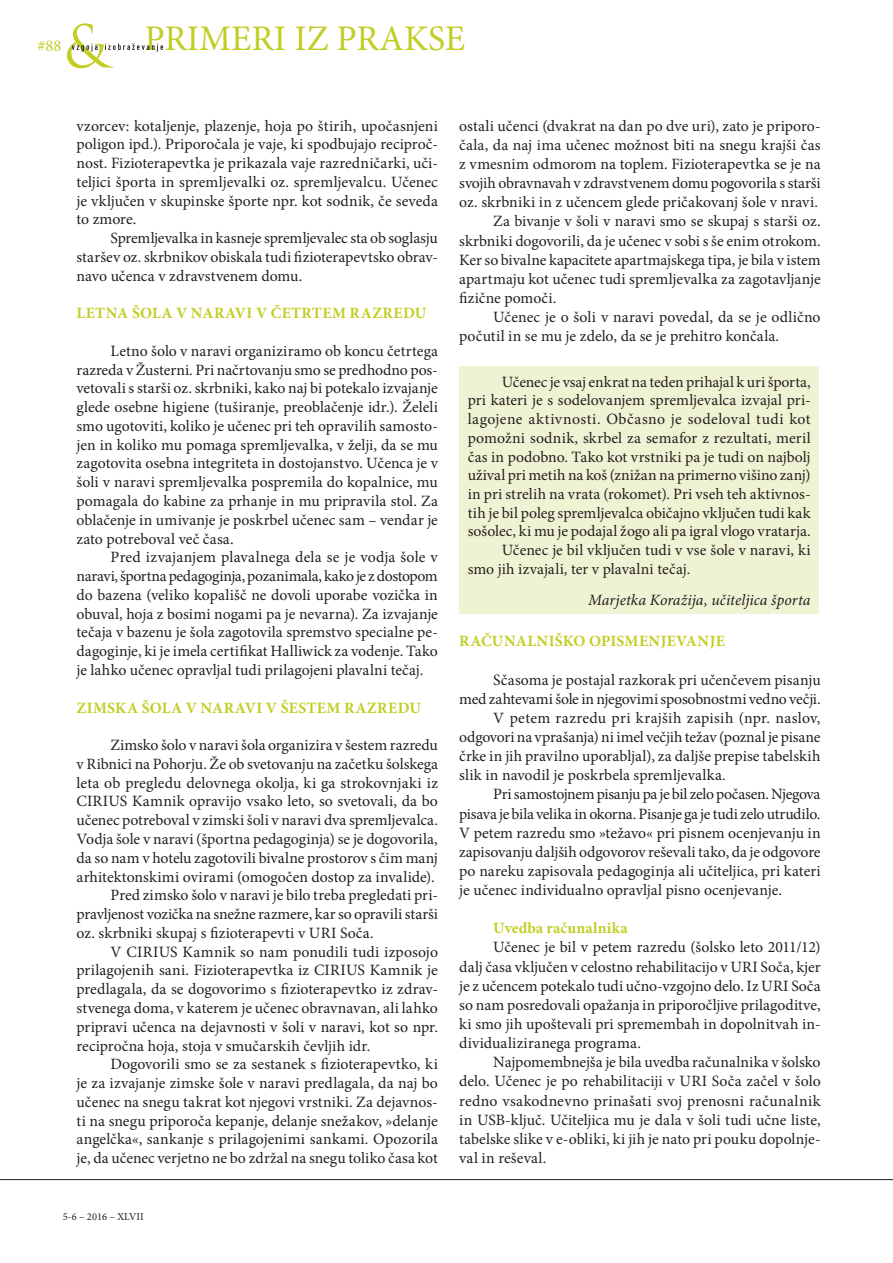
<style>
.page{position:relative;width:893px;height:1263px;background:#fff}
.page>*{position:absolute;margin:0;border:0;box-sizing:border-box;transform-origin:0 0}
.t1{font:36px "Minion Pro";color:#c1ce23}
.t2{font:16.5px "Minion Pro";color:#c1ce23}
.t3{font:15.75px/18.8px "Minion Pro";color:#231f20;text-align:justify}
.t4{font:700 15.75px "Minion Pro";letter-spacing:.025em;color:#c1ce23}
.t5{font:15.75px "Minion Pro";letter-spacing:-.02em;color:#231f20}
.t6{font:15.75px "Minion Pro";letter-spacing:-.025em;color:#231f20}
.t7{font:15.75px "Minion Pro";letter-spacing:.025em;color:#231f20}
.t8{font:15.75px "Minion Pro";letter-spacing:.02em;color:#231f20}
.t9{font:italic 15.75px "Minion Pro";color:#231f20}
.t10{font:10.5px "Minion Pro";color:#231f20}
</style>
<div class="page">
<hr style="left:0;top:1179px;width:893px;height:1px;background:#231f20">
<div style="left:459px;top:367px;width:360px;height:247px;background:#f0f3d3"></div>
<svg style="left:67px;top:23px;width:96px;height:45px"></svg>
<p class="t2" style="left:38px;top:35px;width:25px">#88</p>
<h1 class="t1" style="left:144px;top:14px;width:322px">PRIMERI IZ PRAKSE</h1>
<p class="t3" style="left:77px;top:116px;width:363px">vzorcev: kotaljenje, plazenje, hoja po štirih, upočasnjeni poligon ipd.). Priporočala je vaje, ki spodbujajo reciproč&shy;nost. Fizioterapevtka je prikazala vaje razredničarki, uči&shy;teljici športa in spremljevalki oz. spremljevalcu. Učenec je vključen v skupinske športe npr. kot sodnik, če seveda to zmore.</p>
<p class="t3" style="left:77px;top:229px;width:363px;text-indent:34px">Spremljevalka in kasneje spremljevalec sta ob soglasju staršev oz. skrbnikov obiskala tudi fizioterapevtsko obrav&shy;navo učenca v zdravstvenem domu.</p>
<p class="t4" style="left:77px;top:302px;width:206px">Letna šola v naravi v ČETRTEM</p>
<p class="t4" style="left:350px;top:302px;width:78px">razredu</p>
<p class="t3" style="left:77px;top:341px;width:363px;text-indent:34px">Letno šolo v naravi organiziramo ob koncu četrtega razreda v Žusterni. Pri načrtovanju smo se predhodno pos&shy;vetovali s starši oz. skrbniki, kako naj bi potekalo izvajanje glede osebne higiene (tuširanje, preoblačenje idr.). Želeli smo ugotoviti, koliko je učenec pri teh opravilih samosto&shy;jen in koliko mu pomaga spremljevalka, v želji, da se mu zagotovita osebna integriteta in dostojanstvo. Učenca je v šoli v naravi spremljevalka pospremila do kopalnice, mu pomagala do kabine za prhanje in mu pripravila stol. Za oblačenje in umivanje je poskrbel učenec sam – vendar je zato potreboval več časa.</p>
<p class="t3" style="left:77px;top:548px;width:363px;text-indent:34px">Pred izvajanjem plavalnega dela se je vodja šole v naravi, športna pedagoginja, pozanimala, kako je z dostopom do bazena (veliko kopališč ne dovoli uporabe vozička in obuval, hoja z bosimi nogami pa je nevarna). Za izvajanje tečaja v bazenu je šola zagotovila spremstvo specialne pe&shy;dagoginje, ki je imela certifikat Halliwick za vodenje. Tako je lahko učenec opravljal tudi prilagojeni plavalni tečaj.</p>
<p class="t4" style="left:77px;top:696px;width:215px">Zi mska šola v naravi v ŠESTEM</p>
<p class="t4" style="left:344px;top:696px;width:78px">razredu</p>
<p class="t3" style="left:111px;top:736px;width:329px">Zimsko šolo v naravi šola organizira v šestem razredu</p>
<p class="t3" style="left:77px;top:754px;width:363px">v Ribnici na Pohorju. Že ob svetovanju na začetku šolskega</p>
<p class="t3" style="left:77px;top:773px;width:363px">leta ob pregledu delovnega okolja, ki ga strokovnjaki iz</p>
<p class="t3" style="left:77px;top:792px;width:363px">CIRIUS Kamnik opravijo vsako leto, so svetovali, da bo</p>
<p class="t3" style="left:77px;top:811px;width:363px">učenec potreboval v zimski šoli v naravi dva spremljevalca.</p>
<p class="t3" style="left:77px;top:830px;width:363px">Vodja šole v naravi (športna pedagoginja) se je dogovorila,</p>
<p class="t3" style="left:77px;top:848px;width:363px">da so nam v hotelu zagotovili bivalne prostorov s čim manj</p>
<p class="t3" style="left:77px;top:867px;width:360px">arhitektonskimi ovirami (omogočen dostop za invalide).</p>
<p class="t3" style="left:111px;top:886px;width:329px">Pred zimsko šolo v naravi je bilo treba pregledati pri-</p>
<p class="t3" style="left:77px;top:905px;width:363px">pravljenost vozička na snežne razmere, kar so opravili starši</p>
<p class="t3" style="left:77px;top:923px;width:299px">oz. skrbniki skupaj s fizioterapevti v URI Soča.</p>
<p class="t3" style="left:111px;top:942px;width:329px">V CIRIUS Kamnik so nam ponudili tudi izposojo</p>
<p class="t3" style="left:77px;top:961px;width:363px">prilagojenih sani. Fizioterapevtka iz CIRIUS Kamnik je</p>
<p class="t3" style="left:77px;top:980px;width:363px">predlagala, da se dogovorimo s fizioterapevtko iz zdrav-</p>
<p class="t3" style="left:77px;top:999px;width:363px">stvenega doma, v katerem je učenec obravnavan, ali lahko</p>
<p class="t3" style="left:77px;top:1017px;width:363px">pripravi učenca na dejavnosti v šoli v naravi, kot so npr.</p>
<p class="t3" style="left:77px;top:1036px;width:295px">recipročna hoja, stoja v smučarskih čevljih idr.</p>
<p class="t3" style="left:111px;top:1055px;width:329px">Dogovorili smo se za sestanek s fizioterapevtko, ki</p>
<p class="t3" style="left:77px;top:1074px;width:363px">je za izvajanje zimske šole v naravi predlagala, da naj bo</p>
<p class="t3" style="left:77px;top:1092px;width:363px">učenec na snegu takrat kot njegovi vrstniki. Za dejavnos-</p>
<p class="t3" style="left:77px;top:1111px;width:363px">ti na snegu priporoča kepanje, delanje snežakov, »delanje</p>
<p class="t3" style="left:77px;top:1130px;width:363px">angelčka«, sankanje s prilagojenimi sankami. Opozorila</p>
<p class="t3" style="left:77px;top:1149px;width:363px">je, da učenec verjetno ne bo zdržal na snegu toliko časa kot</p>
<p class="t3" style="left:459px;top:116px;width:363px">ostali učenci (dvakrat na dan po dve uri), zato je priporo-</p>
<p class="t3" style="left:459px;top:135px;width:363px">čala, da naj ima učenec možnost biti na snegu krajši čas</p>
<p class="t3" style="left:459px;top:155px;width:363px">z vmesnim odmorom na toplem. Fizioterapevtka se je na</p>
<p class="t3" style="left:459px;top:174px;width:363px">svojih obravnavah v zdravstvenem domu pogovorila s starši</p>
<p class="t3" style="left:459px;top:193px;width:360px">oz. skrbniki in z učencem glede pričakovanj šole v nravi.</p>
<p class="t3" style="left:493px;top:212px;width:329px">Za bivanje v šoli v naravi smo se skupaj s starši oz.</p>
<p class="t3" style="left:459px;top:231px;width:363px">skrbniki dogovorili, da je učenec v sobi s še enim otrokom.</p>
<p class="t3" style="left:459px;top:250px;width:363px">Ker so bivalne kapacitete apartmajskega tipa, je bila v istem</p>
<p class="t3" style="left:459px;top:269px;width:363px">apartmaju kot učenec tudi spremljevalka za zagotavljanje</p>
<p class="t3" style="left:459px;top:289px;width:99px">fizične pomoči.</p>
<p class="t3" style="left:493px;top:308px;width:329px">Učenec je o šoli v naravi povedal, da se je odlično</p>
<p class="t3" style="left:459px;top:327px;width:321px">počutil in se mu je zdelo, da se je prehitro končala.</p>
<p class="t3" style="left:502px;top:372px;width:310px">Učenec je vsaj enkrat na teden prihajal k uri športa,</p>
<p class="t3" style="left:468px;top:391px;width:344px">pri kateri je s sodelovanjem spremljevalca izvajal pri-</p>
<p class="t7" style="left:468px;top:408px;width:344px">lagojene aktivnosti. Občasno je sodeloval tudi kot</p>
<p class="t3" style="left:468px;top:428px;width:344px">pomožni sodnik, skrbel za semafor z rezultati, meril</p>
<p class="t3" style="left:468px;top:447px;width:344px">čas in podobno. Tako kot vrstniki pa je tudi on najbolj</p>
<p class="t3" style="left:468px;top:466px;width:344px">užival pri metih na koš (znižan na primerno višino zanj)</p>
<p class="t3" style="left:468px;top:485px;width:344px">in pri strelih na vrata (rokomet). Pri vseh teh aktivnos-</p>
<p class="t3" style="left:468px;top:503px;width:344px">tih je bil poleg spremljevalca običajno vključen tudi kak</p>
<p class="t3" style="left:468px;top:522px;width:344px">sošolec, ki mu je podajal žogo ali pa igral vlogo vratarja.</p>
<p class="t3" style="left:502px;top:541px;width:310px">Učenec je bil vključen tudi v vse šole v naravi, ki</p>
<p class="t3" style="left:468px;top:560px;width:224px">smo jih izvajali, ter v plavalni tečaj.</p>
<p class="t9" style="left:588px;top:590px;width:224px">Marjetka Koražija, učiteljica športa</p>
<p class="t4" style="left:459px;top:630px;width:267px">Računalniško opismenjevanje</p>
<p class="t3" style="left:493px;top:670px;width:329px">Sčasoma je postajal razkorak pri učenčevem pisanju</p>
<p class="t3" style="left:459px;top:689px;width:363px">med zahtevami šole in njegovimi sposobnostmi vedno večji.</p>
<p class="t8" style="left:493px;top:707px;width:329px">V petem razredu pri krajših zapisih (npr. naslov,</p>
<p class="t3" style="left:459px;top:728px;width:363px">odgovori na vprašanja) ni imel večjih težav (poznal je pisane</p>
<p class="t3" style="left:459px;top:747px;width:363px">črke in jih pravilno uporabljal), za daljše prepise tabelskih</p>
<p class="t3" style="left:459px;top:766px;width:268px">slik in navodil je poskrbela spremljevalka.</p>
<p class="t6" style="left:493px;top:784px;width:329px">Pri samostojnem pisanju pa je bil zelo počasen. Njegova</p>
<p class="t5" style="left:459px;top:803px;width:363px">pisava je bila velika in okorna. Pisanje ga je tudi zelo utrudilo.</p>
<p class="t3" style="left:459px;top:823px;width:363px">V petem razredu smo »težavo« pri pisnem ocenjevanju in</p>
<p class="t3" style="left:459px;top:842px;width:363px">zapisovanju daljših odgovorov reševali tako, da je odgovore</p>
<p class="t3" style="left:459px;top:861px;width:363px">po nareku zapisovala pedagoginja ali učiteljica, pri kateri</p>
<p class="t3" style="left:459px;top:881px;width:324px">je učenec individualno opravljal pisno ocenjevanje.</p>
<p class="t4" style="left:493px;top:917px;width:136px">Uvedba računalnika</p>
<p class="t3" style="left:459px;top:938px;width:363px;line-height:19.2px;text-indent:34px">Učenec je bil v petem razredu (šolsko leto 2011/12) dalj časa vključen v celostno rehabilitacijo v URI Soča, kjer je z učencem potekalo tudi učno-vzgojno delo. Iz URI Soča so nam posredovali opažanja in priporočljive prilagoditve, ki smo jih upoštevali pri spremembah in dopolnitvah in&shy;dividualiziranega programa.</p>
<p class="t3" style="left:459px;top:1053px;width:363px;line-height:19.2px;text-indent:34px">Najpomembnejša je bila uvedba računalnika v šolsko delo. Učenec je po rehabilitaciji v URI Soča začel v šolo redno vsakodnevno prinašati svoj prenosni računalnik in USB-ključ. Učiteljica mu je dala v šoli tudi učne liste, tabelske slike v e-obliki, ki jih je nato pri pouku dopolnje&shy;val in reševal.</p>
<p class="t10" style="left:63px;top:1210px;width:82px">5-6 – 2016 – XLVII</p>
</div>
